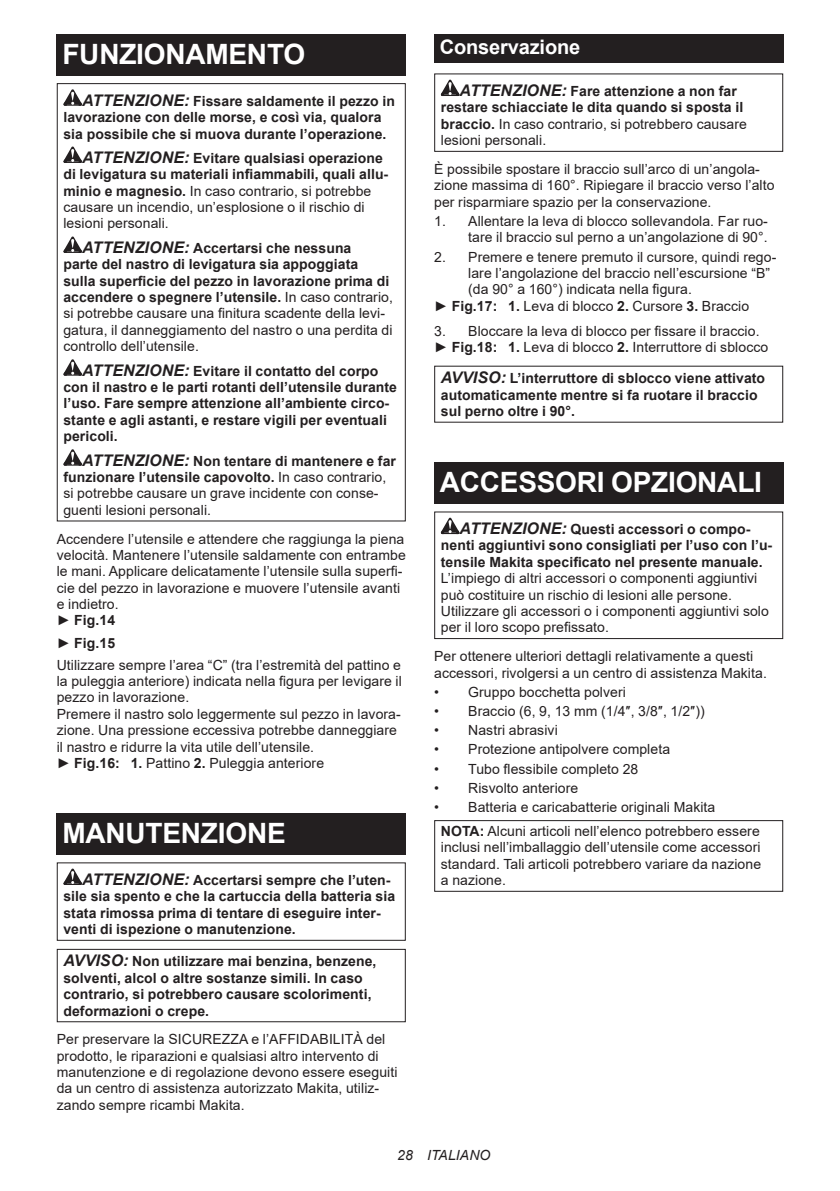
<style>
.page{position:relative;width:840px;height:1191px;background:#fff}
.page>*{position:absolute;margin:0;border:0;box-sizing:border-box;transform-origin:0 0}
.t1{font:700 28px "Arial";letter-spacing:-.01em;color:#fff}
.t2{font:700 20px "Arial";letter-spacing:-.01em;color:#fff}
.t3{font:14px/16.4px "Arial";letter-spacing:.005em;color:#231f20}
.t4{font:700 14px/16.4px "Arial";letter-spacing:.005em;color:#231f20}
.t5{font:italic 14px "Arial";letter-spacing:.005em;color:#231f20}
.s1{font-style:italic;font-size:16px}
.s2{font-weight:400}
.s3{font-weight:700;font-style:italic;font-size:16px}
.s4{font-weight:700}
</style>
<div class="page">
<div style="left:57px;top:34px;width:348px;height:41px;background:#231f20"></div>
<svg style="left:63px;top:89px;width:19px;height:17px"></svg>
<svg style="left:63px;top:146px;width:19px;height:17px"></svg>
<svg style="left:63px;top:236px;width:19px;height:17px"></svg>
<svg style="left:63px;top:359px;width:19px;height:17px"></svg>
<svg style="left:63px;top:449px;width:19px;height:16px"></svg>
<div style="left:57px;top:83px;width:348px;height:438px;border:1px solid #231f20"></div>
<div style="left:57px;top:813px;width:348px;height:41px;background:#231f20"></div>
<svg style="left:63px;top:868px;width:19px;height:17px"></svg>
<div style="left:57px;top:949px;width:348px;height:73px;border:1px solid #231f20"></div>
<div style="left:434px;top:34px;width:348px;height:29px;background:#231f20"></div>
<svg style="left:440px;top:80px;width:19px;height:16px"></svg>
<div style="left:434px;top:73px;width:348px;height:79px;border:1px solid #231f20"></div>
<div style="left:434px;top:462px;width:348px;height:41px;background:#231f20"></div>
<svg style="left:440px;top:518px;width:19px;height:16px"></svg>
<div style="left:434px;top:511px;width:348px;height:128px;border:1px solid #231f20"></div>
<div style="left:434px;top:820px;width:348px;height:71px;border:1px solid #231f20"></div>
<h1 class="t1" style="left:62px;top:34px;width:244px">FUNZIONAMENTO</h1>
<p class="t4" style="left:63px;top:93px;width:333px;text-indent:19px"><span class="s1">ATTENZIONE:</span> Fissare saldamente il pezzo in lavorazione con delle morse, e così via, qualora sia possibile che si muova durante l’operazione.</p>
<p class="t4" style="left:63px;top:150px;width:326px;text-indent:19px"><span class="s1">ATTENZIONE:</span> Evitare qualsiasi operazione di levigatura su materiali infiammabili, quali allu&shy;minio e magnesio. <span class="s2">In caso contrario, si potrebbe causare un incendio, un’esplosione o il rischio di lesioni personali.</span></p>
<p class="t4" style="left:63px;top:240px;width:331px;text-indent:19px"><span class="s1">ATTENZIONE:</span> Accertarsi che nessuna<br>parte del nastro di levigatura sia appoggiata sulla superficie del pezzo in lavorazione prima di accendere o spegnere l’utensile. <span class="s2">In caso contrario, si potrebbe causare una finitura scadente della levi&shy;gatura, il danneggiamento del nastro o una perdita di controllo dell’utensile.</span></p>
<p class="t4" style="left:63px;top:363px;width:335px;text-indent:19px"><span class="s1">ATTENZIONE:</span> Evitare il contatto del corpo con il nastro e le parti rotanti dell’utensile durante l’uso. Fare sempre attenzione all’ambiente circo&shy;stante e agli astanti, e restare vigili per eventuali pericoli.</p>
<p class="t3" style="left:63px;top:452px;width:334px;text-indent:19px"><span class="s3">ATTENZIONE:</span> <span class="s4">Non tentare di mantenere e far funzionare l’utensile capovolto.</span> In caso contrario, si potrebbe causare un grave incidente con conse&shy;guenti lesioni personali.</p>
<p class="t3" style="left:57px;top:530px;width:350px">Accendere l’utensile e attendere che raggiunga la piena velocità. Mantenere l’utensile saldamente con entrambe le mani. Applicare delicatamente l’utensile sulla superfi&shy;cie del pezzo in lavorazione e muovere l’utensile avanti e indietro.<br>► <span class="s4">Fig.14</span></p>
<p class="t3" style="left:57px;top:631px;width:345px;line-height:22px">► <span class="s4">Fig.15<br></span>Utilizzare sempre l’area “C” (tra l’estremità del pattino e</p>
<p class="t3" style="left:57px;top:673px;width:346px">la puleggia anteriore) indicata nella figura per levigare il pezzo in lavorazione.<br>Premere il nastro solo leggermente sul pezzo in lavora&shy;zione. Una pressione eccessiva potrebbe danneggiare il nastro e ridurre la vita utile dell’utensile.<br>► <span class="s4">Fig.16: 1.</span> Pattino <span class="s4">2.</span> Puleggia anteriore</p>
<h1 class="t1" style="left:62px;top:813px;width:225px">MANUTENZIONE</h1>
<p class="t4" style="left:63px;top:872px;width:333px;text-indent:19px"><span class="s1">ATTENZIONE:</span> Accertarsi sempre che l’uten&shy;sile sia spento e che la cartuccia della batteria sia stata rimossa prima di tentare di eseguire inter&shy;venti di ispezione o manutenzione.</p>
<p class="t4" style="left:63px;top:953px;width:314px"><span class="s1">AVVISO:</span> Non utilizzare mai benzina, benzene, solventi, alcol o altre sostanze simili. In caso contrario, si potrebbero causare scolorimenti, deformazioni o crepe.</p>
<p class="t3" style="left:57px;top:1031px;width:342px">Per preservare la SICUREZZA e l’AFFIDABILITÀ del prodotto, le riparazioni e qualsiasi altro intervento di manutenzione e di regolazione devono essere eseguiti da un centro di assistenza autorizzato Makita, utiliz&shy;zando sempre ricambi Makita.</p>
<h2 class="t2" style="left:439px;top:33px;width:142px">Conservazione</h2>
<p class="t4" style="left:440px;top:83px;width:307px;text-indent:19px"><span class="s1">ATTENZIONE:</span> Fare attenzione a non far restare schiacciate le dita quando si sposta il braccio. <span class="s2">In caso contrario, si potrebbero causare lesioni personali.</span></p>
<p class="t3" style="left:434px;top:161px;width:342px">È possibile spostare il braccio sull’arco di un’angola&shy;zione massima di 160°. Ripiegare il braccio verso l’alto per risparmiare spazio per la conservazione.</p>
<p class="t3" style="left:434px;top:213px;width:335px;text-align:right">1. Allentare la leva di blocco sollevandola. Far ruo&shy;tare il braccio sul perno a un’angolazione di 90°.</p>
<p class="t3" style="left:434px;top:248px;width:343px">2. Premere e tenere premuto il cursore, quindi rego-</p>
<p class="t3" style="left:468px;top:265px;width:303px">lare l’angolazione del braccio nell’escursione “B”</p>
<p class="t3" style="left:468px;top:281px;width:225px">(da 90° a 160°) indicata nella figura.</p>
<p class="t3" style="left:434px;top:297px;width:316px">► <span class="s4">Fig.17: 1.</span> Leva di blocco <span class="s4">2.</span> Cursore <span class="s4">3.</span> Braccio</p>
<p class="t3" style="left:434px;top:322px;width:335px">3. Bloccare la leva di blocco per fissare il braccio. ► <span class="s4">Fig.18: 1.</span> Leva di blocco <span class="s4">2.</span> Interruttore di sblocco</p>
<p class="t4" style="left:440px;top:370px;width:325px"><span class="s1">AVVISO:</span> L’interruttore di sblocco viene attivato automaticamente mentre si fa ruotare il braccio sul perno oltre i 90°.</p>
<h1 class="t1" style="left:439px;top:462px;width:323px">ACCESSORI OPZIONALI</h1>
<p class="t4" style="left:440px;top:521px;width:333px;text-indent:19px"><span class="s1">ATTENZIONE:</span> Questi accessori o compo&shy;nenti aggiuntivi sono consigliati per l’uso con l’u&shy;tensile Makita specificato nel presente manuale.</p>
<p class="t3" style="left:440px;top:570px;width:329px">L’impiego di altri accessori o componenti aggiuntivi può costituire un rischio di lesioni alle persone.<br>Utilizzare gli accessori o i componenti aggiuntivi solo per il loro scopo prefissato.</p>
<p class="t3" style="left:434px;top:648px;width:334px">Per ottenere ulteriori dettagli relativamente a questi accessori, rivolgersi a un centro di assistenza Makita.</p>
<p class="t3" style="left:434px;top:683px;width:193px">• Gruppo bocchetta polveri</p>
<p class="t3" style="left:434px;top:702px;width:272px">• Braccio (6, 9, 13 mm (1/4″, 3/8″, 1/2″))</p>
<p class="t3" style="left:434px;top:722px;width:125px">• Nastri abrasivi</p>
<p class="t3" style="left:434px;top:741px;width:237px">• Protezione antipolvere completa</p>
<p class="t3" style="left:434px;top:760px;width:206px">• Tubo flessibile completo 28</p>
<p class="t3" style="left:434px;top:779px;width:145px">• Risvolto anteriore</p>
<p class="t3" style="left:440px;top:795px;width:320px;line-height:23.8px;text-indent:-7px">• Batteria e caricabatterie originali Makita<br><span class="s4">NOTA:</span> Alcuni articoli nell’elenco potrebbero essere</p>
<p class="t3" style="left:440px;top:839px;width:321px;text-align:justify">inclusi nell’imballaggio dell’utensile come accessori standard. Tali articoli potrebbero variare da nazione a nazione.</p>
<p class="t5" style="left:397px;top:1146px;width:95px">28 ITALIANO</p>
</div>
